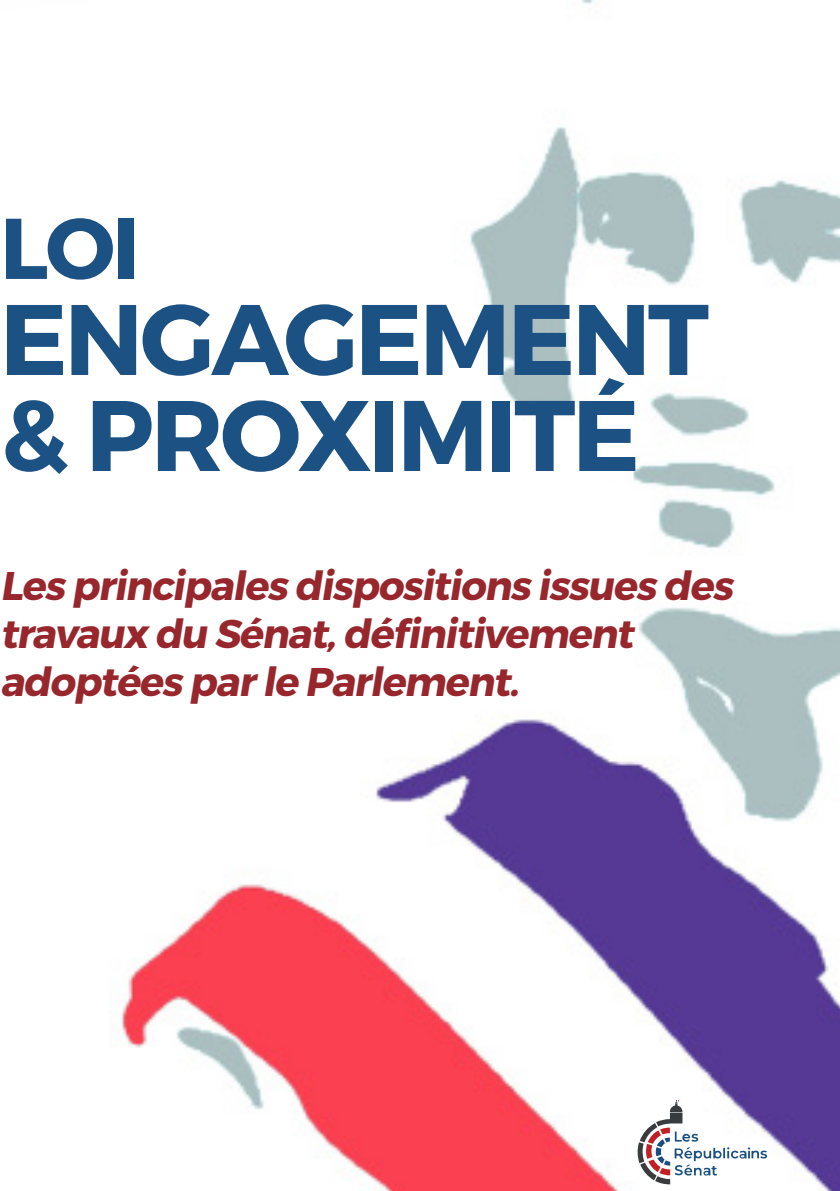
<style>
.page{position:relative;width:840px;height:1191px;background:#fff}
.page>*{position:absolute;margin:0;border:0;box-sizing:border-box;transform-origin:0 0}
.t1{font:700 100px "Montserrat";letter-spacing:-.03em;color:#1c5183}
.t2{font:700 86px "Montserrat";color:#1c5183}
.t3{font:italic 700 40px "Montserrat";color:#97272c}
</style>
<div class="page">
<img style="left:113px;top:0;width:726px;height:1191px">
<svg style="left:637px;top:1100px;width:129px;height:84px"></svg>
<p class="t2" style="left:0;top:195px;width:141px">LOI</p>
<p class="t1" style="left:0;top:277px;width:710px">ENGAGEMENT</p>
<p class="t1" style="left:0;top:373px;width:641px">&amp; PROXIMITÉ</p>
<p class="t3" style="left:0;top:561px;width:741px">Les principales dispositions issues des</p>
<p class="t3" style="left:0;top:609px;width:642px">travaux du Sénat,définitivement</p>
<p class="t3" style="left:0;top:657px;width:528px">adoptées parle Parlement.</p>
</div>
